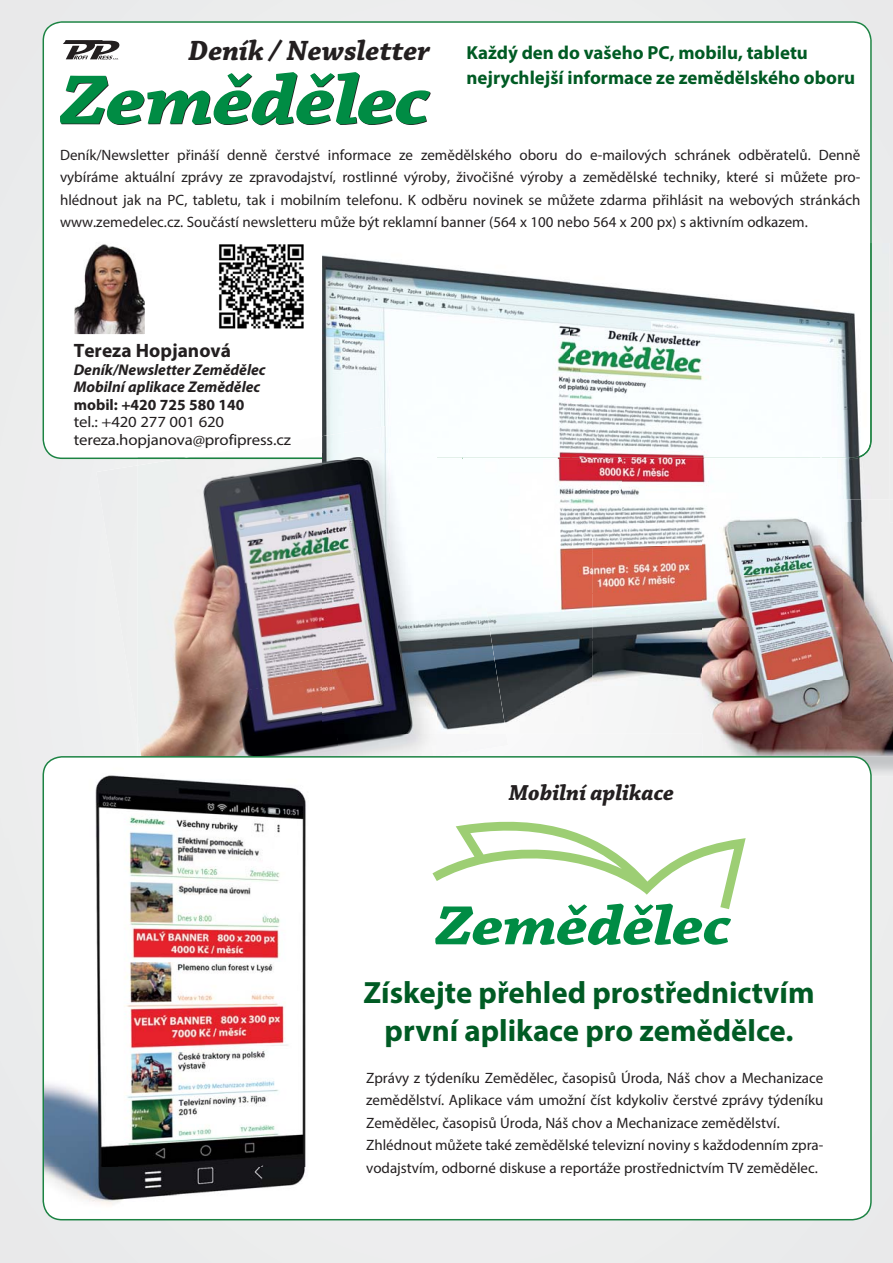
<style>
.page{position:relative;width:893px;height:1263px;background:#eceded}
.page>*{position:absolute;margin:0;border:0;box-sizing:border-box;transform-origin:0 0}
.t1{font:700 30.9px/38.2px "Myriad Pro";color:#005b24;text-align:center}
.t2{font:italic 700 22.8px "Chaparral Pro";color:#231f20}
.t3{font:700 19.35px "Myriad Pro";color:#231f20}
.t4{font:700 18.9px/24.8px "Myriad Pro";color:#005b24}
.t5{font:italic 700 15.45px/17.4px "Myriad Pro";color:#231f20}
.t6{font:15.45px/17.4px "Myriad Pro";letter-spacing:-.01em;color:#231f20;scale:1.08 1}
.t7{font:700 15.45px "Myriad Pro";color:#231f20}
.t8{font:15px/22.5px "Myriad Pro";color:#231f20;text-align:justify}
.s1{font-family:"Chaparral Pro";font-style:italic;font-size:29.4px;color:#231f20}
</style>
<div class="page">
<div style="left:0;top:838px;width:32px;height:425px;background:#eaebec"></div>
<svg style="left:43px;top:21px;width:829px;height:438px"></svg>
<img style="left:836px;top:243px;width:53px;height:257px">
<img style="left:463px;top:439px;width:160px;height:295px">
<img style="left:622px;top:459px;width:214px;height:41px">
<img style="left:820px;top:243px;width:52px;height:216px">
<img style="left:463px;top:456px;width:358px;height:3px">
<img style="left:861px;top:757px;width:32px;height:20px">
<img style="left:741px;top:500px;width:152px;height:22px">
<div style="left:592px;top:734px;width:110px;height:22px;background:#f4f5f5"></div>
<img style="left:592px;top:500px;width:149px;height:46px">
<img style="left:592px;top:546px;width:110px;height:188px">
<img style="left:889px;top:522px;width:4px;height:141px">
<img style="left:847px;top:663px;width:46px;height:94px">
<img style="left:702px;top:734px;width:145px;height:22px">
<img style="left:702px;top:522px;width:187px;height:212px">
<img style="left:138px;top:454px;width:49px;height:4px">
<img style="left:138px;top:458px;width:39px;height:1px">
<img style="left:436px;top:734px;width:72px;height:22px">
<img style="left:209px;top:436px;width:113px;height:18px">
<img style="left:341px;top:459px;width:165px;height:275px">
<img style="left:322px;top:415px;width:141px;height:43px">
<svg style="left:436px;top:458px;width:27px;height:1px"></svg>
<div style="left:96px;top:465px;width:42px;height:267px;background:#eeeff0"></div>
<img style="left:138px;top:459px;width:238px;height:249px">
<img style="left:138px;top:677px;width:203px;height:79px">
<img style="left:336px;top:717px;width:100px;height:39px">
<img style="left:187px;top:454px;width:249px;height:4px">
<img style="left:177px;top:458px;width:259px;height:1px">
<div style="left:43px;top:757px;width:828px;height:463px;background:#fff;border-radius:19px"></div>
<img style="left:44px;top:758px;width:552px;height:461px">
<svg style="left:60px;top:72px;width:371px;height:53px"></svg>
<svg style="left:63px;top:41px;width:56px;height:19px"></svg>
<hr style="left:66px;top:41px;width:36px;height:1px;background:#231f20">
<img style="left:217px;top:242px;width:88px;height:88px">
<img style="left:76px;top:240px;width:67px;height:93px">
<div style="left:73px;top:237px;width:73px;height:99px;border:2px solid #fff"></div>
<svg style="left:432px;top:822px;width:314px;height:123px"></svg>
<p class="t4" style="left:466px;top:42px;width:390px;text-indent:-278px"><span class="s1">Deník / Newsletter</span> Každý den do vašeho PC, mobilu, tabletu nejrychlejší informace ze zemědělského oboru</p>
<p class="t8" style="left:60px;top:145px;width:802px">Deník/Newsletter přináší denně čerstvé informace ze zemědělského oboru do e-mailových schránek odběratelů. Denně vybíráme aktuální zprávy ze zpravodajství, rostlinné výroby, živočišné výroby a zemědělské techniky, které si můžete pro&shy;hlédnout jak na PC, tabletu, tak i mobilním telefonu. K odběru novinek se můžete zdarma přihlásit na webových stránkách www.zemedelec.cz. Součástí newsletteru může být reklamní banner (564 x 100 nebo 564 x 200 px) s aktivním odkazem.</p>
<p class="t3" style="left:74px;top:343px;width:159px">Tereza Hopjanová</p>
<p class="t5" style="left:74px;top:362px;width:193px">Deník/Newsletter Zemědělec<br>Mobilní aplikace Zemědělec</p>
<p class="t7" style="left:74px;top:399px;width:172px">mobil: +420 725 580 140</p>
<p class="t6" style="left:74px;top:415px;width:203px">tel.: +420 277 001 620 tereza.hopjanova@profipress.cz</p>
<h2 class="t2" style="left:509px;top:784px;width:167px">Mob ilní aplikace</h2>
<h1 class="t1" style="left:363px;top:976px;width:453px">Získejte přehled prostřednictvím první aplikace pro zemědělce.</h1>
<p class="t8" style="left:366px;top:1068px;width:459px;text-align:left">Zprávy z týdeníku Zemědělec, časopisů Úroda, Náš chov a Mechanizace zemědělství. Aplikace vám umožní číst kdykoliv čerstvé zprávy týdeníku Zemědělec, časopisů Úroda, Náš chov a Mechanizace zemědělství.<br>Zhlédnout můžete také zemědělské televizní noviny s každodenním zpra&shy;vodajstvím, odborné diskuse a reportáže prostřednictvím TV zemědělec.</p>
</div>
